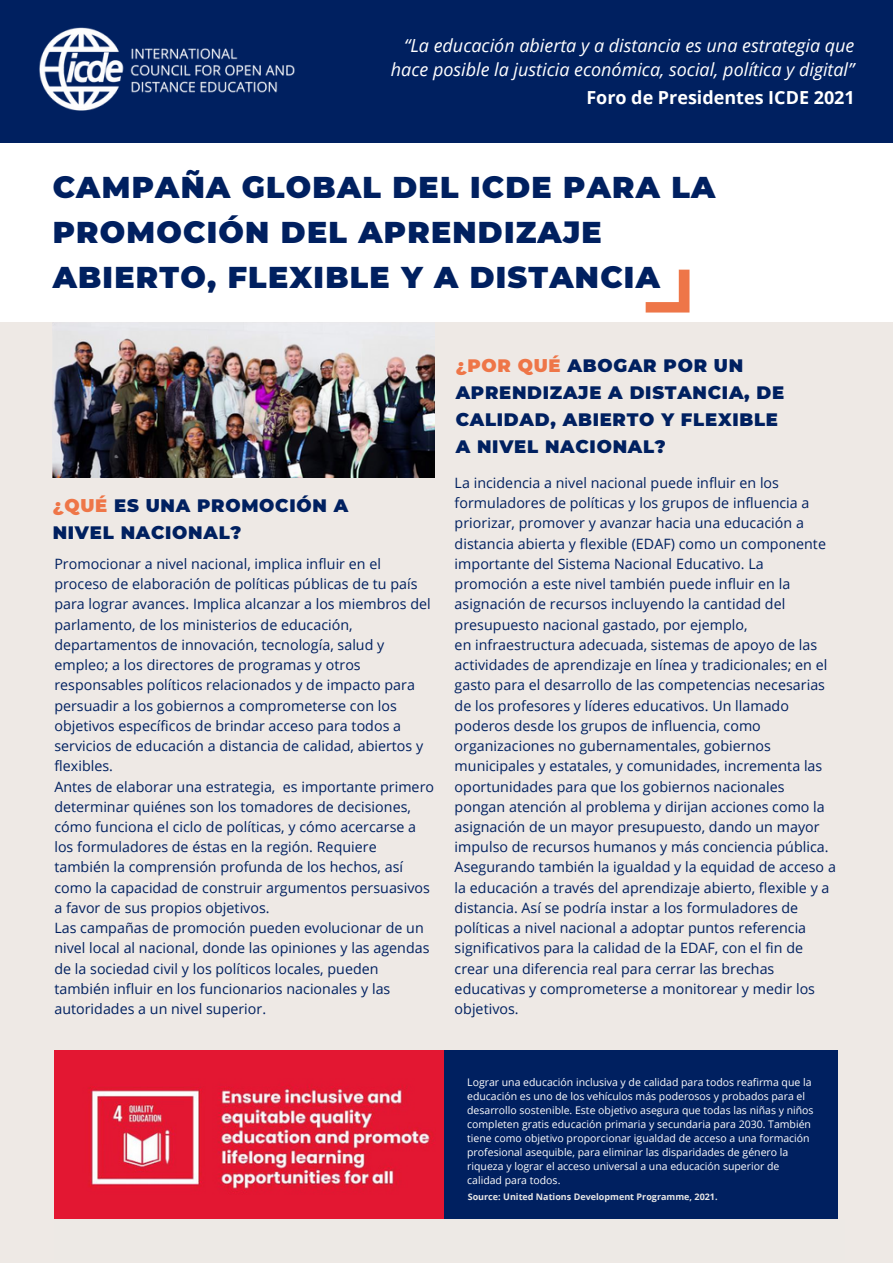
<style>
.page{position:relative;width:893px;height:1264px;background:#fff}
.page>*{position:absolute;margin:0;border:0;box-sizing:border-box;transform-origin:0 0}
.t1{font:900 30px/45px "Montserrat";letter-spacing:.04em;color:#002060}
.t2{font:900 18px/27px "Montserrat";letter-spacing:.04em;color:#002060}
.t3{font:italic 18px/24.8px "Open Sans";color:#fff;text-align:right}
.t4{font:700 18px "Open Sans";color:#fff}
.t5{font:14.25px/20.2px "Open Sans";letter-spacing:.005em;color:#002060}
.t6{font:10.5px/14px "Open Sans";color:#fff}
.t7{font:700 9px "Open Sans";color:#e7e6e6}
.s1{color:#ee7648}
</style>
<div class="page">
<svg style="left:645px;top:270px;width:44px;height:42px"></svg>
<div style="left:0;top:322px;width:892px;height:940px;background:#eee9e5"></div>
<div style="left:0;top:0;width:892px;height:143px;background:#002060"></div>
<img style="left:39px;top:27px;width:256px;height:84px">
<img style="left:53px;top:322px;width:381px;height:155px">
<img style="left:54px;top:1050px;width:389px;height:168px">
<div style="left:444px;top:1050px;width:393px;height:176px;background:#002060"></div>
<div style="left:54px;top:1218px;width:790px;height:42px;background:#ede9e5"></div>
<p class="t3" style="left:391px;top:32px;width:465px">“La educación abierta y a distancia es una estrategia que hace posible la justicia económica, social, política y digital”</p>
<p class="t4" style="left:586px;top:85px;width:270px">Foro de Presidentes ICDE 2021</p>
<h1 class="t1" style="left:53px;top:164px;width:664px">CAMPAÑA GLOBAL DEL ICDE PARA LA<br>PROMOCIÓN DEL APRENDIZAJE<br>ABIERTO, FLEXIBLE Y A DISTANCIA</h1>
<p class="t2" style="left:53px;top:492px;width:297px"><span class="s1">¿QUÉ</span> ES UNA PROMOCIÓN A<br>NIVEL NACIONAL?</p>
<p class="t5" style="left:54px;top:553px;width:381px">Promocionar a nivel nacional, implica influir en el proceso de elaboración de políticas públicas de tu país para lograr avances. Implica alcanzar a los miembros del parlamento, de los ministerios de educación, departamentos de innovación, tecnología, salud y empleo; a los directores de programas y otros responsables políticos relacionados y de impacto para persuadir a los gobiernos a comprometerse con los objetivos específicos de brindar acceso para todos a servicios de educación a distancia de calidad, abiertos y flexibles.<br>Antes de elaborar una estrategia, es importante primero determinar quiénes son los tomadores de decisiones, cómo funciona el ciclo de políticas, y cómo acercarse a los formuladores de éstas en la región. Requiere también la comprensión profunda de los hechos, así como la capacidad de construir argumentos persuasivos a favor de sus propios objetivos.<br>Las campañas de promoción pueden evolucionar de un nivel local al nacional, donde las opiniones y las agendas de la sociedad civil y los políticos locales, pueden también influir en los funcionarios nacionales y las autoridades a un nivel superior.</p>
<p class="t2" style="left:455px;top:352px;width:330px"><span class="s1">¿POR QUÉ</span> ABOGAR POR UN<br>APRENDIZAJE A DISTANCIA, DE<br>CALIDAD, ABIERTO Y FLEXIBLE<br>A NIVEL NACIONAL?</p>
<p class="t5" style="left:454px;top:472px;width:383px">La incidencia a nivel nacional puede influir en los formuladores de políticas y los grupos de influencia a priorizar, promover y avanzar hacia una educación a distancia abierta y flexible (EDAF) como un componente importante del Sistema Nacional Educativo. La promoción a este nivel también puede influir en la asignación de recursos incluyendo la cantidad del presupuesto nacional gastado, por ejemplo,<br>en infraestructura adecuada, sistemas de apoyo de las actividades de aprendizaje en línea y tradicionales; en el gasto para el desarrollo de las competencias necesarias de los profesores y líderes educativos. Un llamado poderos desde los grupos de influencia, como organizaciones no gubernamentales, gobiernos municipales y estatales, y comunidades, incrementa las oportunidades para que los gobiernos nacionales pongan atención al problema y dirijan acciones como la asignación de un mayor presupuesto, dando un mayor impulso de recursos humanos y más conciencia pública.<br>Asegurando también la igualdad y la equidad de acceso a la educación a través del aprendizaje abierto, flexible y a distancia. Así se podría instar a los formuladores de políticas a nivel nacional a adoptar puntos referencia significativos para la calidad de la EDAF, con el fin de crear una diferencia real para cerrar las brechas educativas y comprometerse a monitorear y medir los objetivos.</p>
<p class="t6" style="left:467px;top:1074px;width:348px">Lograr una educación inclusiva y de calidad para todos reafirma que la educación es uno de los vehículos más poderosos y probados para el desarrollo sostenible. Este objetivo asegura que todas las niñas y niños completen gratis educación primaria y secundaria para 2030. También tiene como objetivo proporcionar igualdad de acceso a una formación profesional asequible, para eliminar las disparidades de género la riqueza y lograr el acceso universal a una educación superior de calidad para todos.</p>
<p class="t7" style="left:467px;top:1190px;width:251px">Source: United Nations Development Programme, 2021.</p>
</div>
